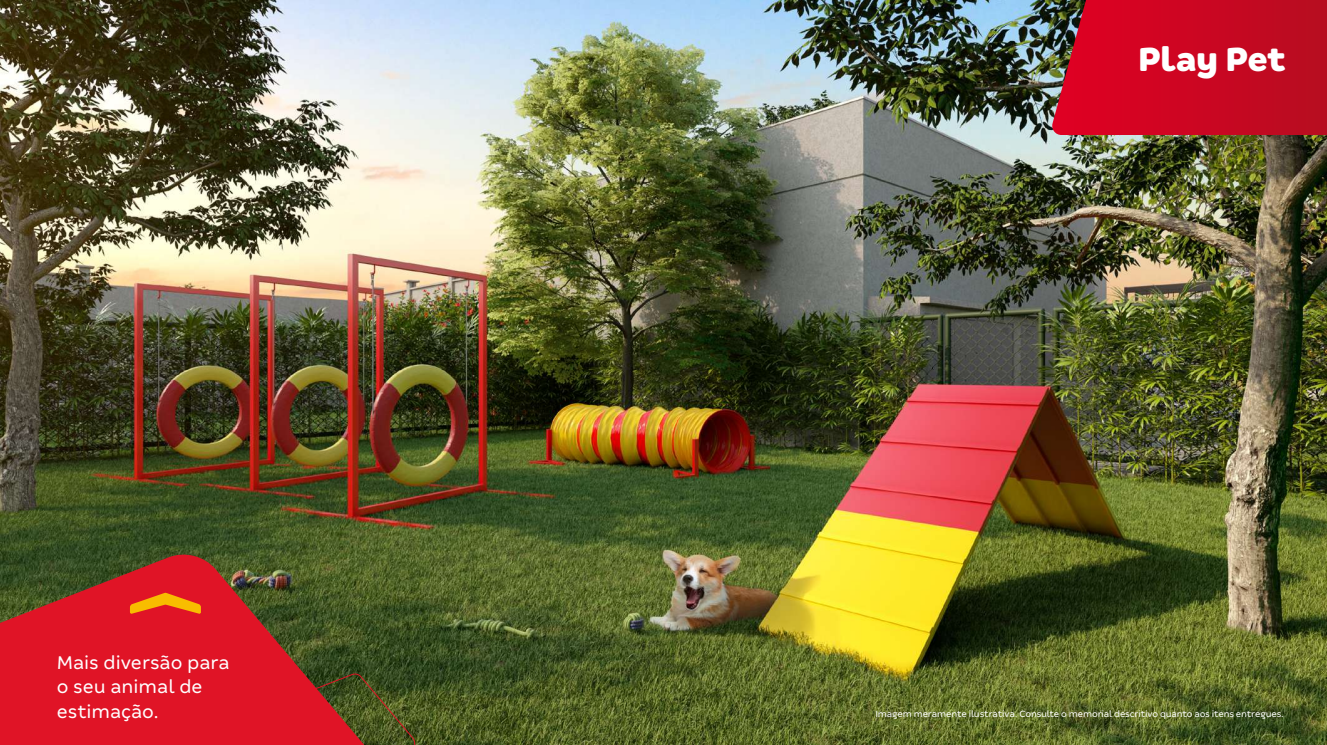
<style>
.page{position:relative;width:1327px;height:745px;background:#fff}
.page>*{position:absolute;margin:0;border:0;box-sizing:border-box;transform-origin:0 0}
.t1{font:900 36.88px "Tenda";letter-spacing:-.025em;color:#fff}
.t2{font:20.38px/24.5px "Tenda";color:#fff}
.t3{font:10px "Tenda";letter-spacing:-.015em;color:#fff}
</style>
<div class="page">
<img style="left:0;top:0;width:1327px;height:744px">
<svg style="left:1051px;top:0;width:276px;height:135px;background:#c30c24"></svg>
<svg style="left:0;top:550px;width:529px;height:194px;background:#873a25"></svg>
<svg style="left:200px;top:672px;width:218px;height:72px;background:#a32c23"></svg>
<svg style="left:130px;top:592px;width:71px;height:21px"></svg>
<h2 class="t2" style="left:57px;top:649px;width:174px">Mais diversão para o seu animal de estimação.</h2>
<h1 class="t1" style="left:1138px;top:37px;width:150px">Play Pet</h1>
<p class="t3" style="left:875px;top:708px;width:410px">Imagem meramente ilustrativa. Consulte o memorial descritivo quanto aos itens entregues.</p>
</div>
